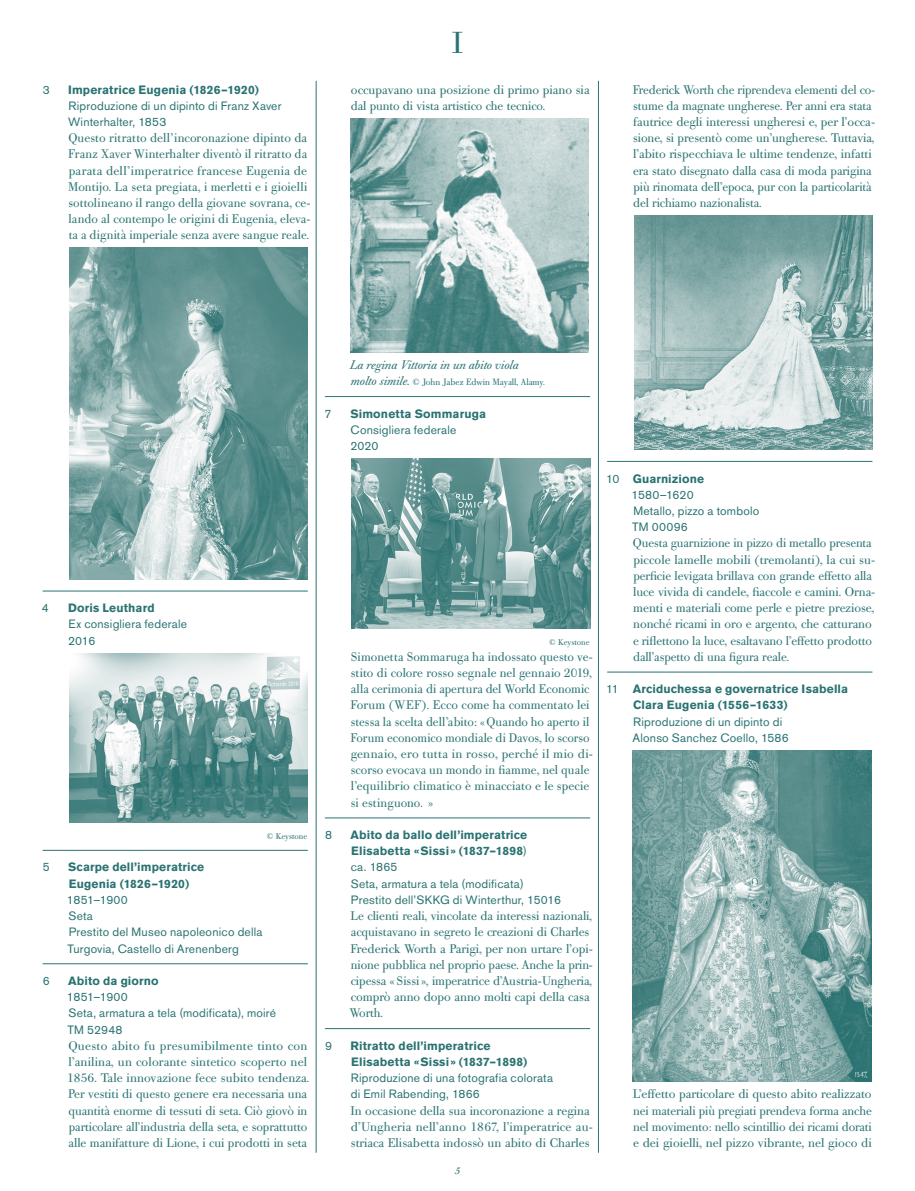
<style>
.page{position:relative;width:915px;height:1191px;background:#fff}
.page>*{position:absolute;margin:0;border:0;box-sizing:border-box;transform-origin:0 0}
.t1{font:30px "Bodoni Old Face BE";color:#2a7372}
.t2{font:12.3px/16.2px "Bodoni Old Face BE";color:#2a7372}
.t3{font:italic 12.3px "Bodoni Old Face BE";letter-spacing:-.005em;color:#2a7372}
.t4{font:12px/16.2px "Akzidenz Grotesk BE";letter-spacing:.015em;color:#2a7372}
.t5{font:700 12px/16.2px "Akzidenz Grotesk BE";letter-spacing:.015em;color:#2a7372}
.t6{font:12px "Bodoni Old Face BE Italic Exp";color:#2a7372}
.t7{font:9px "Bodoni Old Face BE";letter-spacing:-.005em;color:#2a7372}
.t8{font:8.25px "Bodoni Old Face BE";letter-spacing:-.005em;color:#2a7372}
.s1{font-style:italic;font-size:12.3px}
.s2{font-weight:700}
.s3{font-weight:400}
</style>
<div class="page">
<hr style="left:43px;top:591px;width:265px;height:1px;background:#2a7372">
<hr style="left:43px;top:850px;width:265px;height:1px;background:#2a7372">
<hr style="left:43px;top:963px;width:265px;height:1px;background:#2a7372">
<img style="left:69px;top:248px;width:239px;height:332px">
<img style="left:69px;top:653px;width:239px;height:169px">
<hr style="left:325px;top:396px;width:265px;height:1px;background:#2a7372">
<hr style="left:325px;top:817px;width:265px;height:1px;background:#2a7372">
<hr style="left:325px;top:1028px;width:265px;height:1px;background:#2a7372">
<img style="left:350px;top:118px;width:238px;height:235px">
<img style="left:351px;top:458px;width:239px;height:171px">
<hr style="left:607px;top:461px;width:265px;height:1px;background:#2a7372">
<hr style="left:607px;top:672px;width:265px;height:1px;background:#2a7372">
<img style="left:634px;top:215px;width:238px;height:234px">
<img style="left:632px;top:750px;width:238px;height:332px">
<hr style="left:316px;top:81px;width:1px;height:1071px;background:#2a7372">
<hr style="left:598px;top:81px;width:1px;height:1071px;background:#2a7372">
<p class="t4" style="left:43px;top:81px;width:8px">3</p>
<p class="t5" style="left:68px;top:81px;width:192px">Imperatrice Eugenia (1826–1920)</p>
<p class="t4" style="left:68px;top:97px;width:215px">Riproduzione di un dipinto di Franz Xaver<br>Winterhalter, 1853</p>
<p class="t2" style="left:68px;top:130px;width:244px">Questo ritratto dell’incoronazione dipinto da Franz Xaver Winterhalter diventò il ritratto da parata dell’imperatrice francese Eugenia de Montijo. La seta pregiata, i merletti e i gioielli sottolineano il rango della giovane sovrana, ce&shy;lando al contempo le origini di Eugenia, eleva&shy;ta a dignità imperiale senza avere sangue reale.</p>
<h1 class="t1" style="left:452px;top:24px;width:12px">I</h1>
<p class="t2" style="left:350px;top:81px;width:240px">occupavano una posizione di primo piano sia dal punto di vista artistico che tecnico.</p>
<p class="t2" style="left:632px;top:81px;width:244px">Frederick Worth che riprendeva elementi del co&shy;stume da magnate ungherese. Per anni era stata fautrice degli interessi ungheresi e, per l’occa&shy;sione, si presentò come un’ungherese. Tuttavia, l’abito rispecchiava le ultime tendenze, infatti era stato disegnato dalla casa di moda parigina più rinomata dell’epoca, pur con la particolarità del richiamo nazionalista.</p>
<p class="t4" style="left:42px;top:600px;width:8px">4</p>
<p class="t5" style="left:68px;top:600px;width:88px">Doris Leuthard</p>
<p class="t4" style="left:68px;top:616px;width:120px">Ex consigliera federale<br>2016</p>
<p class="t8" style="left:267px;top:831px;width:42px">© Keystone</p>
<p class="t4" style="left:43px;top:859px;width:8px">5</p>
<p class="t5" style="left:68px;top:859px;width:138px">Scarpe dell’imperatrice<br>Eugenia (1826–1920)</p>
<p class="t4" style="left:67px;top:891px;width:197px">1851–1900<br>Seta<br>Prestito del Museo napoleonico della<br>Turgovia, Castello di Arenenberg</p>
<p class="t4" style="left:43px;top:972px;width:8px">6</p>
<p class="t5" style="left:68px;top:972px;width:92px">Abito da giorno</p>
<p class="t4" style="left:67px;top:988px;width:211px">1851–1900<br>Seta, armatura a tela (modificata), moiré<br>TM 52948</p>
<p class="t2" style="left:67px;top:1037px;width:244px">Questo abito fu presumibilmente tinto con l’anilina, un colorante sintetico scoperto nel 1856. Tale innovazione fece subito tendenza.<br>Per vestiti di questo genere era necessaria una quantità enorme di tessuti di seta. Ciò giovò in particolare all’industria della seta, e soprattutto alle manifatture di Lione, i cui prodotti in seta</p>
<p class="t3" style="left:349px;top:357px;width:170px">La regina Vittoria in un abito viola</p>
<p class="t7" style="left:350px;top:376px;width:196px"><span class="s1">molto simile.</span> © John Jabez Edwin Mayall, Alamy.</p>
<p class="t4" style="left:324px;top:405px;width:8px">7</p>
<p class="t5" style="left:350px;top:405px;width:137px">Simonetta Sommaruga</p>
<p class="t4" style="left:350px;top:421px;width:107px">Consigliera federale<br>2020</p>
<p class="t8" style="left:549px;top:636px;width:42px">© Keystone</p>
<p class="t2" style="left:350px;top:648px;width:244px">Simonetta Sommaruga ha indossato questo ve&shy;stito di colore rosso segnale nel gennaio 2019, alla cerimonia di apertura del World Economic Forum (WEF). Ecco come ha commentato lei stessa la scelta dell’abito: «Quando ho aperto il Forum economico mondiale di Davos, lo scorso gennaio, ero tutta in rosso, perché il mio di&shy;scorso evocava un mondo in fiamme, nel quale l’equilibrio climatico è minacciato e le specie si estinguono. »</p>
<p class="t4" style="left:325px;top:826px;width:8px">8</p>
<p class="t4" style="left:350px;top:826px;width:212px"><span class="s2">Abito da ballo dell’imperatrice<br>Elisabetta «Sissi » (1837–1898</span>)<br>ca. 1865<br>Seta, armatura a tela (modificata)<br>Prestito dell’SKKG di Winterthur, 15016</p>
<p class="t2" style="left:349px;top:908px;width:245px">Le clienti reali, vincolate da interessi nazionali, acquistavano in segreto le creazioni di Charles Frederick Worth a Parigi, per non urtare l’opi&shy;nione pubblica nel proprio paese. Anche la prin&shy;cipessa «Sissi », imperatrice d’Austria-Ungheria, comprò anno dopo anno molti capi della casa Worth.</p>
<p class="t4" style="left:325px;top:1037px;width:8px">9</p>
<p class="t5" style="left:350px;top:1037px;width:178px">Ritratto dell’imperatrice<br>Elisabetta «Sissi » (1837–1898)</p>
<p class="t4" style="left:351px;top:1069px;width:203px">Riproduzione di una fotografia colorata di Emil Rabending, 1866</p>
<p class="t2" style="left:350px;top:1102px;width:244px">In occasione della sua incoronazione a regina d’Ungheria nell’anno 1867, l’imperatrice au&shy;striaca Elisabetta indossò un abito di Charles</p>
<p class="t6" style="left:454px;top:1164px;width:7px">5</p>
<p class="t4" style="left:631px;top:470px;width:129px;text-indent:-26px">10 <span class="s2">Guarnizione<br></span>1580–1620<br>Metallo, pizzo a tombolo<br>TM 00096</p>
<p class="t2" style="left:632px;top:535px;width:244px">Questa guarnizione in pizzo di metallo presenta piccole lamelle mobili (tremolanti), la cui su&shy;perficie levigata brillava con grande effetto alla luce vivida di candele, fiaccole e camini. Orna&shy;menti e materiali come perle e pietre preziose, nonché ricami in oro e argento, che catturano e riflettono la luce, esaltavano l’effetto prodotto dall’aspetto di una figura reale.</p>
<p class="t5" style="left:632px;top:681px;width:216px;text-indent:-27px"><span class="s3">11</span> Arciduchessa e governatrice Isabella<br>Clara Eugenia (1556–1633)</p>
<p class="t4" style="left:632px;top:713px;width:158px">Riproduzione di un dipinto di<br>Alonso Sanchez Coello, 1586</p>
<p class="t2" style="left:632px;top:1086px;width:240px;text-align:justify">L’effetto particolare di questo abito realizzato nei materiali più pregiati prendeva forma anche nel movimento: nello scintillio dei ricami dorati e dei gioielli, nel pizzo vibrante, nel gioco di</p>
</div>
